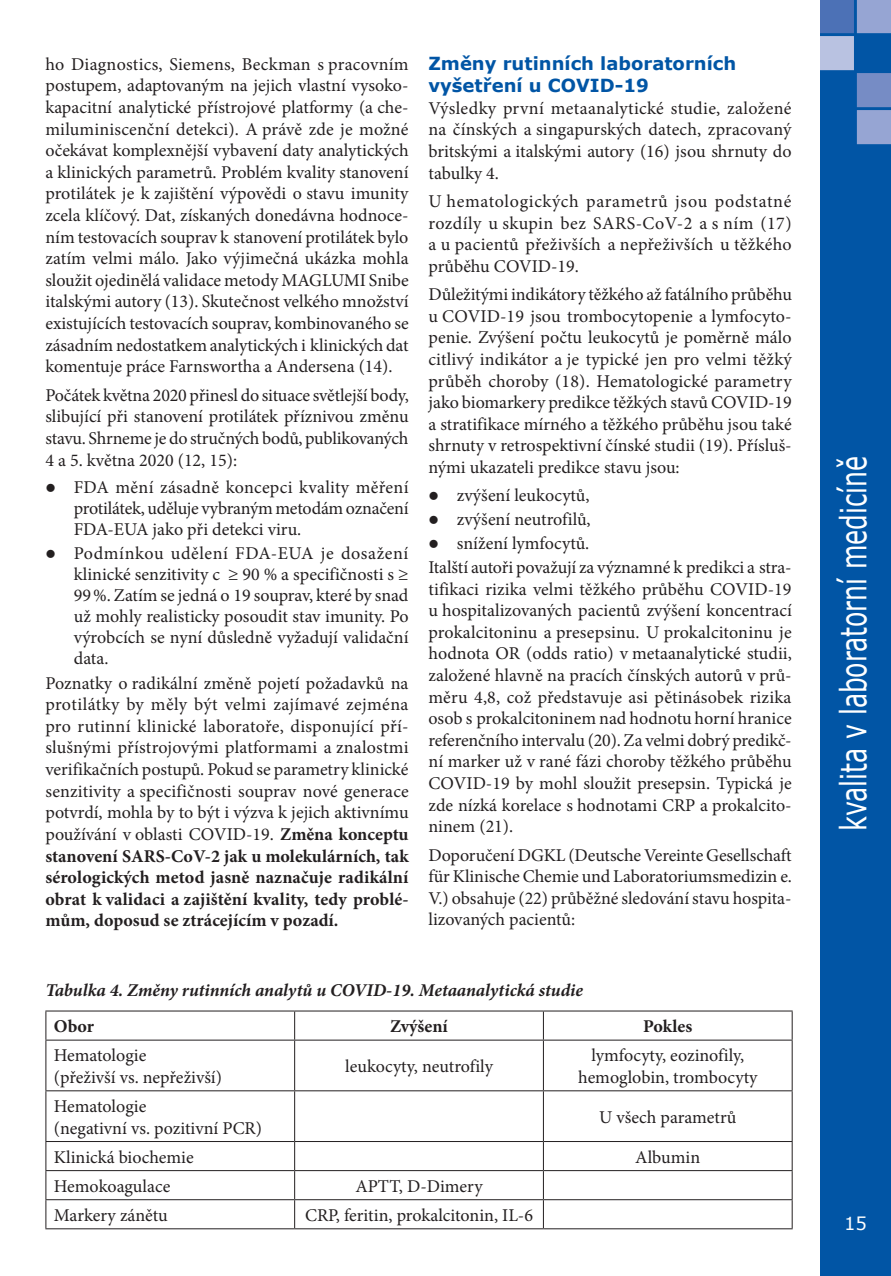
<style>
.page{position:relative;width:891px;height:1276px;background:#fff}
.page>*{position:absolute;margin:0;border:0;box-sizing:border-box;transform-origin:0 0}
.t1{font:36px "Verdana";color:#fff;scale:.7 1}
.t2{font:18px/21.6px "Minion Pro";color:#231f20;text-align:justify}
.t3{font:italic 700 18px "Minion Pro";letter-spacing:-.005em;color:#231f20}
.t4{font:700 18px/21.6px "Verdana";color:#0155a5}
.t5{font:700 18px "Minion Pro";color:#231f20}
.t6{font:18px "Verdana";color:#fff}
.s1{font-weight:700}
</style>
<div class="page">
<div style="left:820px;top:0;width:70px;height:1276px;background:#0155a5"></div>
<hr style="left:45px;top:1010px;width:249px;height:1px;background:#231f20">
<svg style="left:45px;top:1011px;width:1px;height:28px"></svg>
<hr style="left:294px;top:1010px;width:249px;height:1px;background:#231f20">
<svg style="left:294px;top:1011px;width:1px;height:28px"></svg>
<hr style="left:543px;top:1010px;width:249px;height:1px;background:#231f20">
<svg style="left:542px;top:1011px;width:1px;height:28px"></svg>
<svg style="left:791px;top:1011px;width:1px;height:28px"></svg>
<hr style="left:45px;top:1039px;width:249px;height:1px;background:#231f20">
<hr style="left:45px;top:1040px;width:1px;height:50px;background:#231f20">
<hr style="left:294px;top:1039px;width:249px;height:1px;background:#231f20">
<hr style="left:294px;top:1040px;width:1px;height:50px;background:#231f20">
<hr style="left:543px;top:1039px;width:249px;height:1px;background:#231f20">
<hr style="left:542px;top:1040px;width:1px;height:50px;background:#231f20">
<hr style="left:791px;top:1040px;width:1px;height:50px;background:#231f20">
<hr style="left:45px;top:1090px;width:249px;height:1px;background:#231f20">
<hr style="left:45px;top:1091px;width:1px;height:50px;background:#231f20">
<hr style="left:294px;top:1090px;width:249px;height:1px;background:#231f20">
<hr style="left:294px;top:1091px;width:1px;height:50px;background:#231f20">
<hr style="left:543px;top:1090px;width:249px;height:1px;background:#231f20">
<hr style="left:542px;top:1091px;width:1px;height:50px;background:#231f20">
<hr style="left:791px;top:1091px;width:1px;height:50px;background:#231f20">
<hr style="left:45px;top:1141px;width:249px;height:1px;background:#231f20">
<hr style="left:294px;top:1141px;width:249px;height:1px;background:#231f20">
<hr style="left:543px;top:1141px;width:249px;height:1px;background:#231f20">
<hr style="left:45px;top:1170px;width:249px;height:1px;background:#231f20">
<hr style="left:294px;top:1170px;width:249px;height:1px;background:#231f20">
<hr style="left:543px;top:1170px;width:249px;height:1px;background:#231f20">
<hr style="left:45px;top:1199px;width:249px;height:1px;background:#231f20">
<svg style="left:45px;top:1142px;width:1px;height:86px"></svg>
<hr style="left:294px;top:1199px;width:249px;height:1px;background:#231f20">
<svg style="left:294px;top:1142px;width:1px;height:86px"></svg>
<hr style="left:543px;top:1199px;width:249px;height:1px;background:#231f20">
<svg style="left:542px;top:1142px;width:1px;height:86px"></svg>
<svg style="left:791px;top:1142px;width:1px;height:86px"></svg>
<hr style="left:45px;top:1228px;width:249px;height:1px;background:#231f20">
<hr style="left:294px;top:1228px;width:249px;height:1px;background:#231f20">
<hr style="left:543px;top:1228px;width:249px;height:1px;background:#231f20">
<p class="t2" style="left:45px;top:53px;width:364px">ho Diagnostics, Siemens, Beckman s pracovním postupem, adaptovaným na jejich vlastní vysoko&shy;kapacitní analytické přístrojové platformy (a che&shy;miluminiscenční detekci). A právě zde je možné očekávat komplexnější vybavení daty analytických a klinických parametrů. Problém kvality stanovení protilátek je k zajištění výpovědi o stavu imunity zcela klíčový. Dat, získaných donedávna hodnoce&shy;ním testovacích souprav k stanovení protilátek bylo zatím velmi málo. Jako výjimečná ukázka mohla sloužit ojedinělá validace metody MAGLUMI Snibe italskými autory (13). Skutečnost velkého množství existujících testovacích souprav, kombinovaného se zásadním nedostatkem analytických i klinických dat komentuje práce Farnswortha a Andersena (14).</p>
<p class="t2" style="left:45px;top:384px;width:365px">Počátek května 2020 přinesl do situace světlejší body, slibující při stanovení protilátek příznivou změnu stavu. Shrneme je do stručných bodů, publikovaných 4 a 5. května 2020 (12, 15):</p>
<p class="t2" style="left:74px;top:477px;width:336px;line-height:21px;text-indent:-28px">● FDA mění zásadně koncepci kvality měření protilátek, uděluje vybraným metodám označení FDA-EUA jako při detekci viru.</p>
<p class="t2" style="left:74px;top:543px;width:336px;line-height:21px;text-indent:-28px">● Podmínkou udělení FDA-EUA je dosažení klinické senzitivity c ≥ 90 % a specifičnosti s ≥ 99%. Zatím se jedná o 19 souprav, které by snad už mohly realisticky posoudit stav imunity. Po výrobcích se nyní důsledně vyžadují validační data.</p>
<p class="t2" style="left:45px;top:672px;width:365px">Poznatky o radikální změně pojetí požadavků na protilátky by měly být velmi zajímavé zejména pro rutinní klinické laboratoře, disponující pří&shy;slušnými přístrojovými platformami a znalostmi verifikačních postupů. Pokud se parametry klinické senzitivity a specifičnosti souprav nové generace potvrdí, mohla by to být i výzva k jejich aktivnímu používání v oblasti COVID-19. <span class="s1">Změna konceptu stanovení SARS-CoV-2 jak u molekulárních, tak sérologických metod jasně naznačuje radikální obrat k validaci a zajištění kvality, tedy problé&shy;mům, doposud se ztrácejícím v pozadí.</span></p>
<p class="t4" style="left:428px;top:53px;width:309px">Změny rutinních laboratorních vyšetření u COVID-19</p>
<p class="t2" style="left:428px;top:97px;width:364px">Výsledky první metaanalytické studie, založené na čínských a singapurských datech, zpracovaný britskými a italskými autory (16) jsou shrnuty do tabulky 4.</p>
<p class="t2" style="left:428px;top:190px;width:364px">U hematologických parametrů jsou podstatné rozdíly u skupin bez SARS-CoV-2 a s ním (17) a u pacientů přeživších a nepřeživších u těžkého průběhu COVID-19.</p>
<p class="t2" style="left:428px;top:284px;width:365px">Důležitými indikátory těžkého až fatálního průběhu u COVID-19 jsou trombocytopenie a lymfocyto&shy;penie. Zvýšení počtu leukocytů je poměrně málo citlivý indikátor a je typické jen pro velmi těžký průběh choroby (18). Hematologické parametry jako biomarkery predikce těžkých stavů COVID-19 a stratifikace mírného a těžkého průběhu jsou také shrnuty v retrospektivní čínské studii (19). Přísluš&shy;nými ukazateli predikce stavu jsou:</p>
<p class="t2" style="left:428px;top:484px;width:162px">● zvýšení leukocytů,</p>
<p class="t2" style="left:428px;top:508px;width:163px">● zvýšení neutrofilů,</p>
<p class="t2" style="left:428px;top:530px;width:364px;line-height:24.4px">● snížení lymfocytů.<br>Italští autoři považují za významné k predikci a stra-</p>
<p class="t2" style="left:428px;top:578px;width:365px">tifikaci rizika velmi těžkého průběhu COVID-19 u hospitalizovaných pacientů zvýšení koncentrací prokalcitoninu a presepsinu. U prokalcitoninu je hodnota OR (odds ratio) v metaanalytické studii, založené hlavně na pracích čínských autorů v prů&shy;měru 4,8, což představuje asi pětinásobek rizika osob s prokalcitoninem nad hodnotu horní hranice referenčního intervalu (20). Za velmi dobrý predikč&shy;ní marker už v rané fázi choroby těžkého průběhu COVID-19 by mohl sloužit presepsin. Typická je zde nízká korelace s hodnotami CRP a prokalcito&shy;ninem (21).</p>
<p class="t2" style="left:428px;top:844px;width:365px">Doporučení DGKL (Deutsche Vereinte Gesellschaft für Klinische Chemie und Laboratoriumsmedizin e.<br>V.) obsahuje (22) průběžné sledování stavu hospita&shy;lizovaných pacientů:</p>
<p class="t3" style="left:45px;top:977px;width:539px">Tabulka 4. Změny rutinních analytů u COVID-19. Metaanalytická studie</p>
<p class="t5" style="left:54px;top:1013px;width:42px">Obor</p>
<p class="t5" style="left:390px;top:1013px;width:59px">Zvýšení</p>
<p class="t5" style="left:643px;top:1013px;width:50px">Pokles</p>
<p class="t2" style="left:54px;top:1044px;width:169px">Hematologie<br>(přeživší vs. nepřeživší)</p>
<p class="t2" style="left:345px;top:1055px;width:149px">leukocyty, neutrofily</p>
<p class="t2" style="left:578px;top:1044px;width:181px;text-align:center">lymfocyty, eozinofily, hemoglobin, trombocyty</p>
<p class="t2" style="left:54px;top:1095px;width:209px">Hematologie<br>(negativní vs. pozitivní PCR)</p>
<p class="t2" style="left:598px;top:1106px;width:139px">U všech parametrů</p>
<p class="t2" style="left:54px;top:1146px;width:141px">Klinická biochemie</p>
<p class="t2" style="left:635px;top:1146px;width:66px">Albumin</p>
<p class="t2" style="left:54px;top:1175px;width:118px">Hemokoagulace</p>
<p class="t2" style="left:355px;top:1175px;width:129px">APTT, D-Dimery</p>
<p class="t2" style="left:54px;top:1204px;width:115px">Markery zánětu</p>
<p class="t2" style="left:305px;top:1204px;width:229px">CRP, feritin, prokalcitonin, IL-6</p>
<h1 class="t1" style="left:828px;top:831px;width:538px;rotate:-90deg">kvalita v laboratorní medicíně</h1>
<p class="t6" style="left:843px;top:1211px;width:24px">15</p>
</div>
